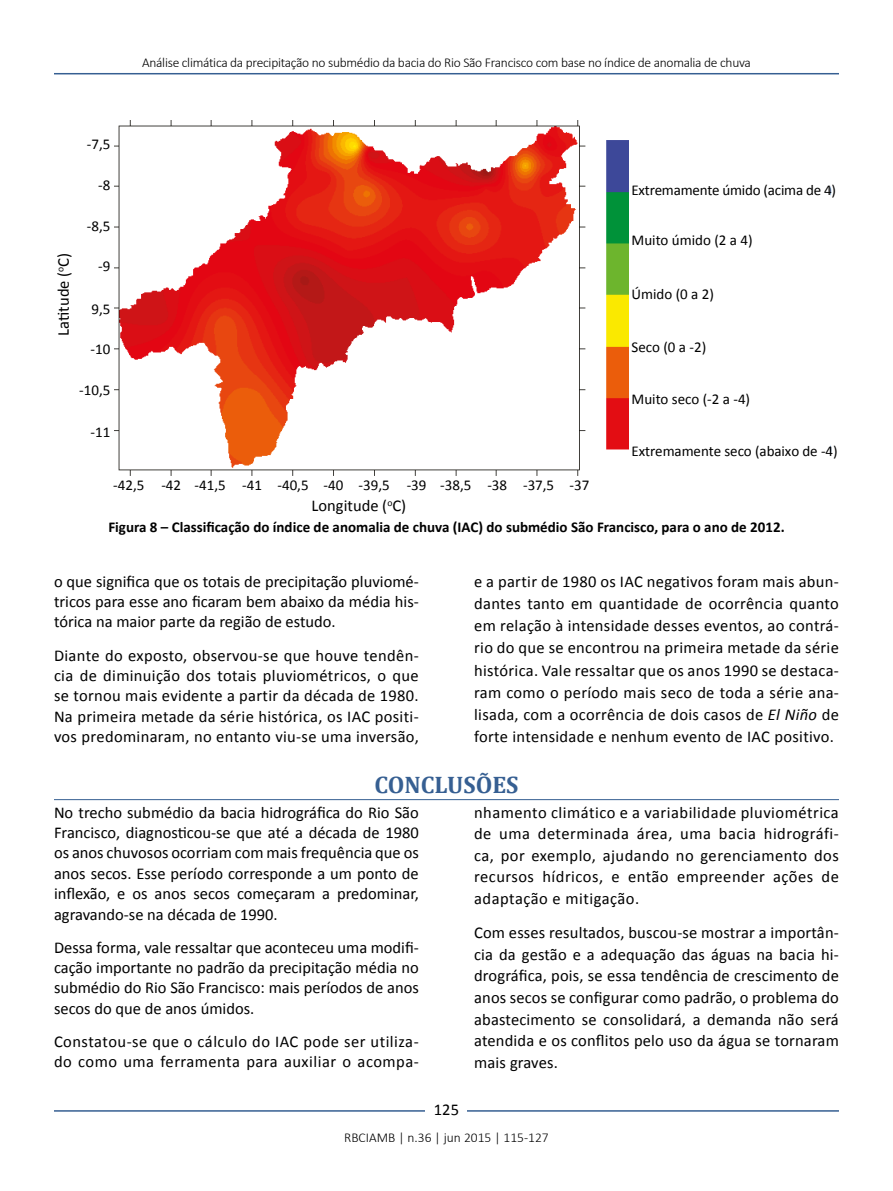
<style>
.page{position:relative;width:893px;height:1191px;background:#fff}
.page>*{position:absolute;margin:0;border:0;box-sizing:border-box;transform-origin:0 0}
.t1{font:700 24px "Cambria";color:#365f92}
.t2{font:16.5px/20.4px "Calibri";letter-spacing:.01em;color:#000;text-align:justify}
.t3{font:16.5px/20.4px "Calibri";letter-spacing:.03em;color:#000}
.t4{font:15px "Calibri";letter-spacing:-.005em;color:#000}
.t5{font:700 15px "Calibri";color:#000}
.t6{font:300 13.5px "Calibri";letter-spacing:-.02em;color:#000}
.t7{font:300 13.5px "Calibri";color:#000}
.s1{font-style:italic}
</style>
<div class="page">
<hr style="left:54px;top:73px;width:785px;height:1px;background:#365f92">
<hr style="left:54px;top:1110px;width:785px;height:1px;background:#365f92">
<div style="left:426px;top:1096px;width:41px;height:26px;background:#fff"></div>
<hr style="left:54px;top:799px;width:785px;height:1px;background:#365f92">
<img style="left:114px;top:121px;width:718px;height:355px">
<div style="left:630px;top:131px;width:200px;height:334px;background:#fff"></div>
<p class="t6" style="left:142px;top:54px;width:610px">Análise climática da precipitação no submédio da bacia do Rio São Francisco com base no índice de anomalia de chuva</p>
<p class="t2" style="left:53px;top:335px;width:84px;rotate:-90deg">Latitude (<sup>o</sup>C)</p>
<p class="t4" style="left:87px;top:134px;width:25px">-7,5</p>
<p class="t4" style="left:98px;top:176px;width:14px">-8</p>
<p class="t4" style="left:87px;top:217px;width:25px">-8,5</p>
<p class="t4" style="left:98px;top:257px;width:14px">-9</p>
<p class="t4" style="left:91px;top:299px;width:20px">9,5</p>
<p class="t4" style="left:91px;top:339px;width:21px">-10</p>
<p class="t4" style="left:79px;top:380px;width:33px">-10,5</p>
<p class="t4" style="left:91px;top:423px;width:21px">-11</p>
<p class="t4" style="left:631px;top:181px;width:206px">Extremamente úmido (acima de 4)</p>
<p class="t4" style="left:631px;top:231px;width:123px">Muito úmido (2 a 4)</p>
<p class="t4" style="left:631px;top:284px;width:84px">Úmido (0 a 2)</p>
<p class="t4" style="left:631px;top:338px;width:76px">Seco (0 a -2)</p>
<p class="t4" style="left:631px;top:389px;width:120px">Muito seco (-2 a -4)</p>
<p class="t4" style="left:631px;top:441px;width:208px">Extremamente seco (abaixo de -4)</p>
<p class="t4" style="left:113px;top:476px;width:477px">-42,5 -42 -41,5 -41 -40,5 -40 -39,5 -39 -38,5 -38 -37,5 -37</p>
<p class="t2" style="left:312px;top:495px;width:96px">Longitude (<sup>o</sup>C)</p>
<p class="t5" style="left:108px;top:517px;width:678px">Figura 8 – Classificação do índice de anomalia de chuva (IAC) do submédio São Francisco, para o ano de 2012.</p>
<p class="t2" style="left:474px;top:570px;width:366px;line-height:22.2px">e a partir de 1980 os IAC negativos foram mais abun‑ dantes tanto em quantidade de ocorrência quanto em relação à intensidade desses eventos, ao contrá‑ rio do que se encontrou na primeira metade da série histórica. Vale ressaltar que os anos 1990 se destaca‑ ram como o período mais seco de toda a série ana‑ lisada, com a ocorrência de dois casos de <span class="s1">El Niño</span> de forte intensidade e nenhum evento de IAC positivo.</p>
<h1 class="t1" style="left:374px;top:768px;width:146px">CONCLUSÕES</h1>
<p class="t2" style="left:54px;top:802px;width:366px">No trecho submédio da bacia hidrográfica do Rio São Francisco, diagnosticou‑se que até a década de 1980 os anos chuvosos ocorriam com mais frequência que os anos secos. Esse período corresponde a um ponto de inflexão, e os anos secos começaram a predominar, agravando‑se na década de 1990.</p>
<p class="t2" style="left:54px;top:937px;width:366px">Dessa forma, vale ressaltar que aconteceu uma modifi‑ cação importante no padrão da precipitação média no submédio do Rio São Francisco: mais períodos de anos secos do que de anos úmidos.</p>
<p class="t3" style="left:54px;top:1031px;width:366px">Constatou‑se que o cálculo do IAC pode ser utiliza‑ do como uma ferramenta para auxiliar o acompa‑</p>
<p class="t2" style="left:54px;top:571px;width:366px">o que significa que os totais de precipitação pluviomé‑ tricos para esse ano ficaram bem abaixo da média his‑ tórica na maior parte da região de estudo.</p>
<p class="t2" style="left:54px;top:645px;width:366px">Diante do exposto, observou‑se que houve tendên‑ cia de diminuição dos totais pluviométricos, o que se tornou mais evidente a partir da década de 1980.<br>Na primeira metade da série histórica, os IAC positi‑ vos predominaram, no entanto viu‑se uma inversão,</p>
<p class="t2" style="left:474px;top:801px;width:366px;line-height:21.6px">nhamento climático e a variabilidade pluviométrica de uma determinada área, uma bacia hidrográfi‑ ca, por exemplo, ajudando no gerenciamento dos recursos hídricos, e então empreender ações de adaptação e mitigação.</p>
<p class="t2" style="left:474px;top:922px;width:366px;line-height:21.6px">Com esses resultados, buscou‑se mostrar a importân‑ cia da gestão e a adequação das águas na bacia hi‑ drográfica, pois, se essa tendência de crescimento de anos secos se configurar como padrão, o problema do abastecimento se consolidará, a demanda não será atendida e os conflitos pelo uso da água se tornaram mais graves.</p>
<p class="t2" style="left:434px;top:1099px;width:27px">125</p>
<p class="t7" style="left:344px;top:1129px;width:206px">RBCIAMB | n.36 | jun 2015 | 115-127</p>
</div>
